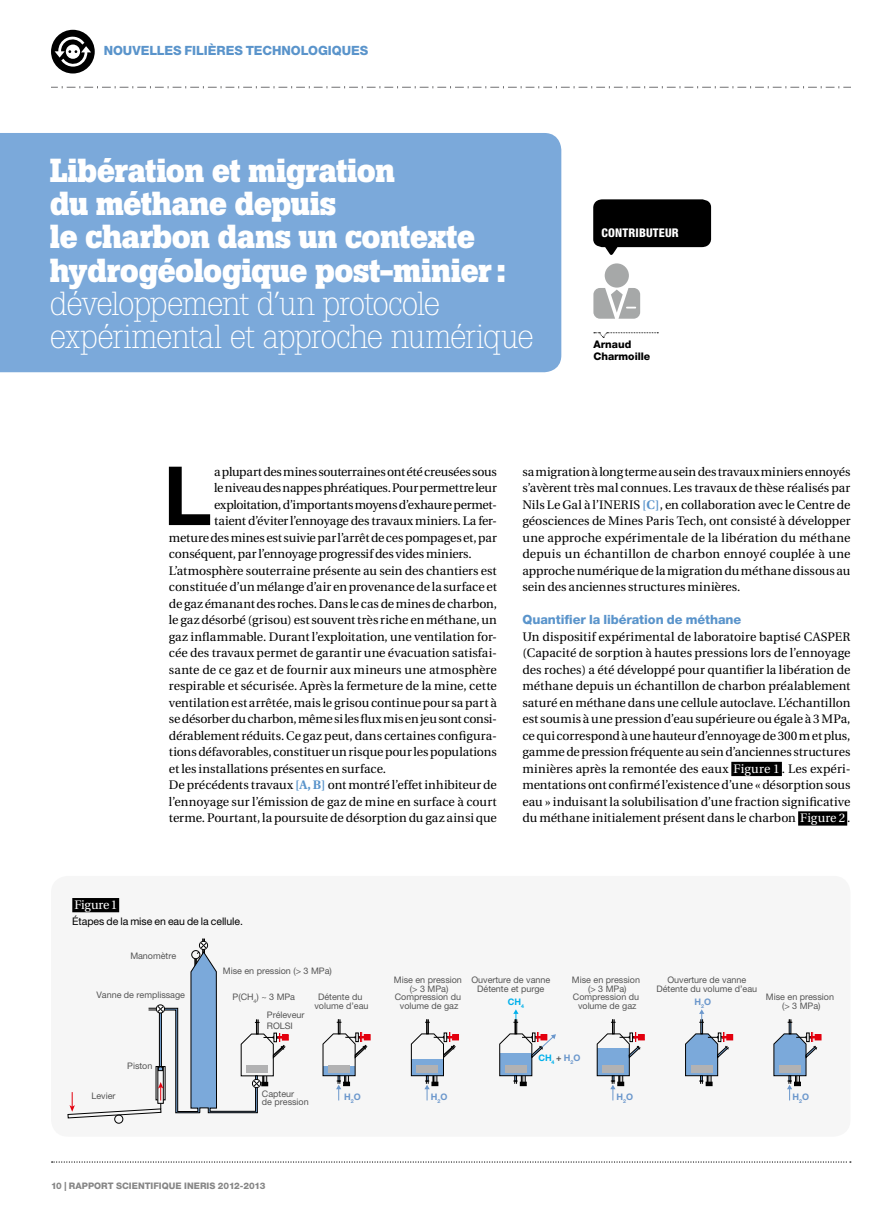
<style>
.page{position:relative;width:893px;height:1221px;background:#fff}
.page>*{position:absolute;margin:0;border:0;box-sizing:border-box;transform-origin:0 0}
.t1{font:700 81.75px "Helvetica Neue";color:#000}
.t2{font:700 33px/33px "Boton";letter-spacing:-.02em;color:#fff}
.t3{font:300 33px/33px "Boton";letter-spacing:-.04em;color:#fff}
.t4{font:800 12.75px "Helvetica Neue";letter-spacing:-.005em;color:#5a94cb}
.t5{font:12.3px/16.5px "Utopia";letter-spacing:-.005em;color:#000;text-align:justify}
.t6{font:12.3px "Utopia";letter-spacing:-.025em;color:#000}
.t7{font:12.3px "Utopia";letter-spacing:-.01em;color:#fff}
.t8{font:800 condensed 12px "Helvetica Neue";letter-spacing:.02em;color:#fff}
.t9{font:10.5px "Helvetica Neue";letter-spacing:-.01em;color:#000}
.t10{font:800 10.5px/12.5px "Helvetica Neue";color:#000}
.t11{font:9px/8.9px "Helvetica Neue";color:#555;text-align:center}
.t12{font:800 9px "Helvetica Neue";letter-spacing:.005em;color:#868686}
.t13{font:700 9px "Helvetica Neue";color:#6b97cc}
.t14{font:700 9px "Helvetica Neue";color:#00b0eb}
.s1{font-weight:700;color:#5a94cb}
.s2{color:#fff}
.s3{color:#555}
.s4{color:#6b97cc}
</style>
<div class="page">
<div style="left:51px;top:875px;width:799px;height:261px;background:#f6f6f6;border-radius:17px"></div>
<svg style="left:593px;top:199px;width:118px;height:56px;background:#262626"></svg>
<div style="left:0;top:133px;width:561px;height:239px;background:#7ba9da"></div>
<div style="left:72px;top:898px;width:47px;height:14px;background:#000"></div>
<div style="left:731px;top:761px;width:51px;height:15px;background:#000"></div>
<div style="left:798px;top:811px;width:49px;height:14px;background:#000"></div>
<div style="left:605px;top:263px;width:24px;height:24px;background:#a6a8a8;border-radius:50%"></div>
<svg style="left:593px;top:288px;width:47px;height:31px"></svg>
<svg style="left:594px;top:332px;width:64px;height:6px"></svg>
<div style="left:114px;top:1114px;width:9px;height:9px;border:1px solid #000;border-radius:50%"></div>
<div style="left:282px;top:1034px;width:7px;height:6px;border:1px solid #e3000e"></div>
<svg style="left:323px;top:1019px;width:47px;height:81px"></svg>
<div style="left:452px;top:1034px;width:7px;height:6px;border:1px solid #e3000e"></div>
<svg style="left:411px;top:1019px;width:47px;height:81px"></svg>
<svg style="left:499px;top:1009px;width:57px;height:76px"></svg>
<svg style="left:597px;top:1019px;width:47px;height:81px"></svg>
<svg style="left:685px;top:1009px;width:48px;height:76px"></svg>
<svg style="left:773px;top:1019px;width:48px;height:81px"></svg>
<svg style="left:68px;top:938px;width:220px;height:180px"></svg>
<svg style="left:52px;top:1161px;width:799px;height:1px"></svg>
<svg style="left:51px;top:86px;width:799px;height:2px"></svg>
<div style="left:51px;top:30px;width:44px;height:43px;background:#000;border-radius:50%"></div>
<svg style="left:55px;top:35px;width:36px;height:32px"></svg>
<p class="t4" style="left:104px;top:43px;width:11px">NOU</p>
<p class="t4" style="left:132px;top:43px;width:18px">VELLES</p>
<p class="t4" style="left:185px;top:43px;width:7px">FILI</p>
<p class="t4" style="left:208px;top:43px;width:19px">ÈRES</p>
<p class="t4" style="left:246px;top:43px;width:10px">TECHNOLO</p>
<p class="t4" style="left:318px;top:43px;width:19px">GIQUES</p>
<h2 class="t2" style="left:50px;top:154px;width:458px">Libération et migration<br>du méthane depuis<br>le charbon dans un contexte hydrogéologique post-minier:</h2>
<h2 class="t3" style="left:50px;top:286px;width:486px">développement d’un protocole expérimental et approche numérique</h2>
<p class="t8" style="left:601px;top:225px;width:78px">CONTRI BUTEUR</p>
<p class="t10" style="left:593px;top:337px;width:58px">Arnaud<br>Charmoille</p>
<h1 class="t1" style="left:163px;top:445px;width:50px">L</h1>
<p class="t5" style="left:214px;top:463px;width:284px">a plupart des mines souterraines ont été creusées sous</p>
<p class="t5" style="left:214px;top:480px;width:284px">le niveau des nappes phréatiques. Pour permettre leur</p>
<p class="t6" style="left:214px;top:497px;width:284px">exploitation, d’importants moyens d’exhaure permet-</p>
<p class="t5" style="left:214px;top:513px;width:284px">taient d’éviter l’ennoyage des travaux miniers. La fer-</p>
<p class="t5" style="left:169px;top:529px;width:329px">meture des mines est suivie par l’arrêt de ces pompages et, par</p>
<p class="t5" style="left:169px;top:546px;width:304px">conséquent, par l’ennoyage progressif des vides miniers.</p>
<p class="t5" style="left:169px;top:562px;width:329px">L’atmosphère souterraine présente au sein des chantiers est</p>
<p class="t5" style="left:169px;top:579px;width:330px">constituée d’un mélange d’air en provenance de la surface et</p>
<p class="t5" style="left:169px;top:595px;width:330px">de gaz émanant des roches. Dans le cas de mines de charbon,</p>
<p class="t5" style="left:169px;top:612px;width:330px">le gaz désorbé (grisou) est souvent très riche en méthane, un</p>
<p class="t5" style="left:169px;top:628px;width:330px">gaz inflammable. Durant l’exploitation, une ventilation for-</p>
<p class="t5" style="left:169px;top:645px;width:330px">cée des travaux permet de garantir une évacuation satisfai-</p>
<p class="t5" style="left:169px;top:661px;width:329px">sante de ce gaz et de fournir aux mineurs une atmosphère</p>
<p class="t5" style="left:169px;top:678px;width:330px">respirable et sécurisée. Après la fermeture de la mine, cette</p>
<p class="t5" style="left:169px;top:694px;width:329px">ventilation est arrêtée, mais le grisou continue pour sa part à</p>
<p class="t5" style="left:169px;top:711px;width:330px">se désorber du charbon, même si les flux mis en jeu sont consi-</p>
<p class="t5" style="left:169px;top:727px;width:330px">dérablement réduits. Ce gaz peut, dans certaines configura-</p>
<p class="t5" style="left:169px;top:744px;width:330px">tions défavorables, constituer un risque pour les populations</p>
<p class="t5" style="left:169px;top:760px;width:219px">et les installations présentes en surface.</p>
<p class="t5" style="left:169px;top:777px;width:329px">De précédents travaux <span class="s1">[A, B]</span> ont montré l’effet inhibiteur de</p>
<p class="t5" style="left:169px;top:793px;width:329px">l’ennoyage sur l’émission de gaz de mine en surface à court</p>
<p class="t5" style="left:169px;top:810px;width:329px">terme. Pourtant, la poursuite de désorption du gaz ainsi que</p>
<p class="t5" style="left:522px;top:463px;width:330px">sa migration à long terme au sein des travaux miniers ennoyés s’avèrent très mal connues. Les travaux de thèse réalisés par Nils Le Gal à l’INERIS <span class="s1">[C]</span>, en collaboration avec le Centre de géosciences de Mines Paris Tech, ont consisté à développer une approche expérimentale de la libération du méthane depuis un échantillon de charbon ennoyé couplée à une approche numérique de la migration du méthane dissous au sein des anciennes structures minières.</p>
<p class="t4" style="left:522px;top:612px;width:220px">Quantifier la libération de méthane</p>
<p class="t5" style="left:522px;top:628px;width:330px">Un dispositif expérimental de laboratoire baptisé CASPER (Capacité de sorption à hautes pressions lors de l’ennoyage des roches) a été développé pour quantifier la libération de méthane depuis un échantillon de charbon préalablement saturé en méthane dans une cellule autoclave. L’échantillon est soumis à une pression d’eau supérieure ou égale à 3 MPa, ce qui correspond à une hauteur d’ennoyage de 300 m et plus, gamme de pression fréquente au sein d’anciennes structures minières après la remontée des eaux <span class="s2">Figure 1</span> . Les expéri&shy;mentations ont confirmé l’existence d’une « désorption sous eau » induisant la solubilisation d’une fraction significative du méthane initialement présent dans le charbon <span class="s2">Figure 2</span> .</p>
<p class="t7" style="left:74px;top:897px;width:45px">Figure1</p>
<p class="t9" style="left:72px;top:915px;width:172px">Étapes de la mise en eau de la cellule.</p>
<p class="t11" style="left:130px;top:951px;width:47px">Manomètre</p>
<p class="t11" style="left:96px;top:989px;width:90px">Vanne de remplissage</p>
<p class="t11" style="left:91px;top:1091px;width:26px">Levier</p>
<p class="t11" style="left:127px;top:1061px;width:27px">Piston</p>
<p class="t11" style="left:223px;top:966px;width:110px">Mise en pression (&gt; 3 MPa)</p>
<p class="t11" style="left:267px;top:988px;width:39px;line-height:17.4px;text-align:left;text-indent:-34px">P(CH<sub>4</sub>) ~ 3 MPa<br>Préleveur</p>
<p class="t11" style="left:267px;top:1020px;width:28px">ROLSI</p>
<p class="t11" style="left:314px;top:992px;width:55px">Détente du volume d’eau</p>
<p class="t11" style="left:394px;top:974px;width:70px">Mise en pression (&gt; 3 MPa)<br>Compression du volume de gaz</p>
<p class="t11" style="left:471px;top:974px;width:80px">Ouverture de vanne<br>Détente et purge</p>
<p class="t11" style="left:656px;top:974px;width:102px">Ouverture de vanne<br>Détente du volume d’eau</p>
<p class="t11" style="left:572px;top:974px;width:70px">Mise en pression (&gt; 3 MPa)<br>Compression du volume de gaz</p>
<p class="t14" style="left:508px;top:996px;width:18px">CH<sub>4</sub></p>
<p class="t13" style="left:694px;top:996px;width:18px">H<sub>2</sub>O</p>
<p class="t11" style="left:766px;top:992px;width:70px">Mise en pression (&gt; 3 MPa)</p>
<p class="t14" style="left:538px;top:1051px;width:44px">CH<sub>4</sub> <span class="s3">+</span> <span class="s4">H</span><sub>2</sub><span class="s4">O</span></p>
<p class="t11" style="left:262px;top:1088px;width:48px;text-align:left">Capteur<br>de pression</p>
<p class="t13" style="left:344px;top:1091px;width:18px">H<sub>2</sub>O</p>
<p class="t13" style="left:431px;top:1091px;width:18px">H<sub>2</sub>O</p>
<p class="t13" style="left:616px;top:1091px;width:18px">H<sub>2</sub>O</p>
<p class="t13" style="left:793px;top:1091px;width:18px">H<sub>2</sub>O</p>
<p class="t12" style="left:51px;top:1180px;width:216px">10 | rapport scientifique Ineris 2012-2013</p>
</div>
